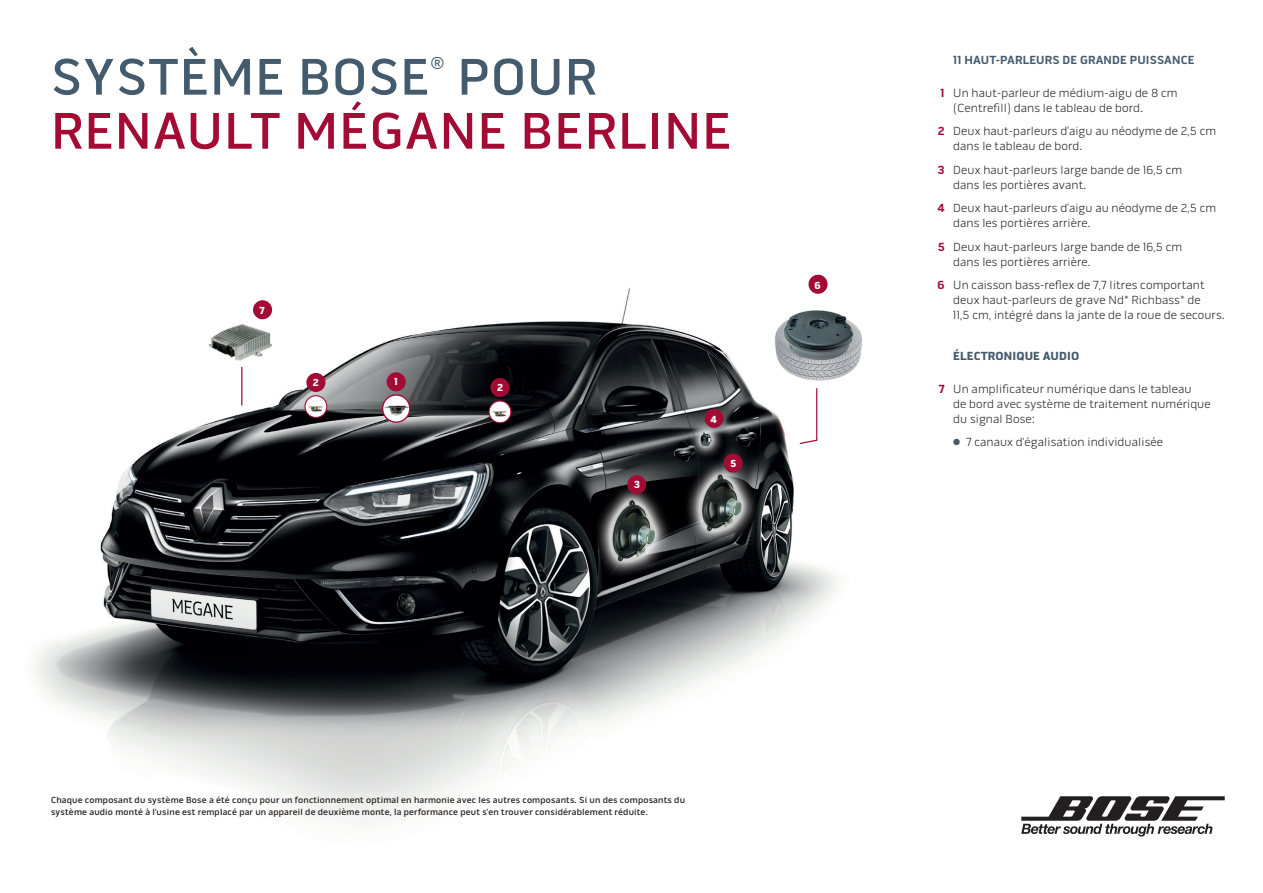
<style>
.page{position:relative;width:1263px;height:893px;background:#fff}
.page>*{position:absolute;margin:0;border:0;box-sizing:border-box;transform-origin:0 0}
.t1{font:500 52.5px "Bose Gothic";letter-spacing:.02em;color:#a30a34}
.t2{font:500 52.5px "Bose Gothic";letter-spacing:.02em;color:#435b6d}
.t3{font:500 17.4px "Bose Gothic";color:#435b6d}
.t4{font:300 12px/15px "Bose Gothic Print";letter-spacing:.01em;color:#231f20}
.t5{font:700 12px "Bose Gothic Print";letter-spacing:.01em;color:#435b6d}
.t6{font:900 12px "Bose Gothic Print";letter-spacing:.01em;color:#435b6d}
.t7{font:900 10.5px "Bose Gothic";color:#fff}
.t8{font:500 9px/12px "Bose Gothic";letter-spacing:.02em;color:#231f20}
.s1{font-weight:700;color:#a30a34}
.s2{color:#435b6d}
</style>
<div class="page">
<img style="left:36px;top:274px;width:800px;height:549px">
<img style="left:583px;top:480px;width:95px;height:120px">
<img style="left:680px;top:409px;width:95px;height:159px">
<div style="left:704px;top:409px;width:20px;height:19px;background:#a30a34;border-radius:50%"></div>
<div style="left:724px;top:454px;width:19px;height:19px;background:#a30a34;border-radius:50%"></div>
<div style="left:627px;top:475px;width:19px;height:19px;background:#a30a34;border-radius:50%"></div>
<div style="left:387px;top:372px;width:19px;height:19px;background:#a30a34;border-radius:50%"></div>
<img style="left:383px;top:395px;width:27px;height:27px;border-radius:14px">
<div style="left:382px;top:394px;width:28px;height:29px;border:1px solid #a30a34;border-radius:50%"></div>
<div style="left:490px;top:378px;width:19px;height:19px;background:#a30a34;border-radius:50%"></div>
<img style="left:489px;top:401px;width:22px;height:22px;border-radius:11px">
<div style="left:489px;top:400px;width:22px;height:23px;border:1px solid #a30a34;border-radius:50%"></div>
<div style="left:306px;top:373px;width:19px;height:19px;background:#a30a34;border-radius:50%"></div>
<img style="left:305px;top:396px;width:22px;height:21px;border-radius:11px">
<div style="left:304px;top:395px;width:23px;height:23px;border:1px solid #a30a34;border-radius:50%"></div>
<img style="left:773px;top:304px;width:90px;height:81px">
<svg style="left:798px;top:387px;width:20px;height:58px"></svg>
<div style="left:808px;top:275px;width:20px;height:19px;background:#a30a34;border-radius:50%"></div>
<img style="left:198px;top:318px;width:89px;height:55px">
<hr style="left:241px;top:367px;width:1px;height:39px;background:#a30a34">
<div style="left:253px;top:300px;width:19px;height:19px;background:#a30a34;border-radius:50%"></div>
<svg style="left:1021px;top:796px;width:204px;height:40px"></svg>
<h1 class="t2" style="left:51px;top:46px;width:380px">SYSTÈME BOSE</h1>
<h2 class="t3" style="left:431px;top:53px;width:15px">®</h2>
<h1 class="t2" style="left:457px;top:46px;width:141px">POUR</h1>
<h1 class="t1" style="left:51px;top:100px;width:682px">RENAULT MÉGANE BERLINE</h1>
<p class="t7" style="left:260px;top:304px;width:7px">7</p>
<p class="t7" style="left:313px;top:376px;width:7px">2</p>
<p class="t7" style="left:394px;top:375px;width:5px">1</p>
<p class="t7" style="left:497px;top:381px;width:7px">2</p>
<p class="t7" style="left:634px;top:478px;width:8px">3</p>
<p class="t7" style="left:710px;top:413px;width:8px">4</p>
<p class="t7" style="left:730px;top:457px;width:8px">5</p>
<p class="t7" style="left:814px;top:279px;width:8px">6</p>
<p class="t5" style="left:953px;top:53px;width:243px">11 HAUT-PARLEURS DE GRANDE PUISSANCE</p>
<p class="t4" style="left:953px;top:85px;width:226px;text-indent:-13px"><span class="s1">1</span> Un haut-parleur de médium-aigu de 8 cm (Centrefill) dans le tableau de bord.</p>
<p class="t4" style="left:953px;top:124px;width:264px;text-indent:-15px"><span class="s1">2</span> Deux haut-parleurs d’aigu au néodyme de 2,5 cm dans le tableau de bord.</p>
<p class="t4" style="left:953px;top:162px;width:230px;text-indent:-16px"><span class="s1">3</span> Deux haut-parleurs large bande de 16,5 cm dans les portières avant.</p>
<p class="t4" style="left:953px;top:201px;width:264px;text-indent:-16px"><span class="s1">4</span> Deux haut-parleurs d’aigu au néodyme de 2,5 cm dans les portières arrière.</p>
<p class="t4" style="left:953px;top:239px;width:230px;text-indent:-16px"><span class="s1">5</span> Deux haut-parleurs large bande de 16,5 cm dans les portières arrière.</p>
<p class="t4" style="left:953px;top:278px;width:273px;text-indent:-16px"><span class="s1">6</span> Un caisson bass-reflex de 7,7 litres comportant deux haut-parleurs de grave Nd* Richbass* de<br>11,5 cm, intégré dans la jante de la roue de secours.</p>
<p class="t6" style="left:953px;top:349px;width:128px">ÉLECTRONIQUE AUDIO</p>
<p class="t4" style="left:953px;top:381px;width:259px;text-indent:-15px"><span class="s1">7</span> Un amplificateur numérique dans le tableau<br>de bord avec système de traitement numérique du signal Bose:</p>
<p class="t4" style="left:953px;top:435px;width:211px"><span class="s2">●</span> 7 canaux d‘égalisation individualisée</p>
<p class="t8" style="left:51px;top:794px;width:635px">Chaque composant du système Bose a été conçu pour un fonctionnement optimal en harmonie avec les autres composants. Si un des composants du système audio monté à l‘usine est remplacé par un appareil de deuxième monte, la performance peut s‘en trouver considérablement réduite.</p>
</div>
